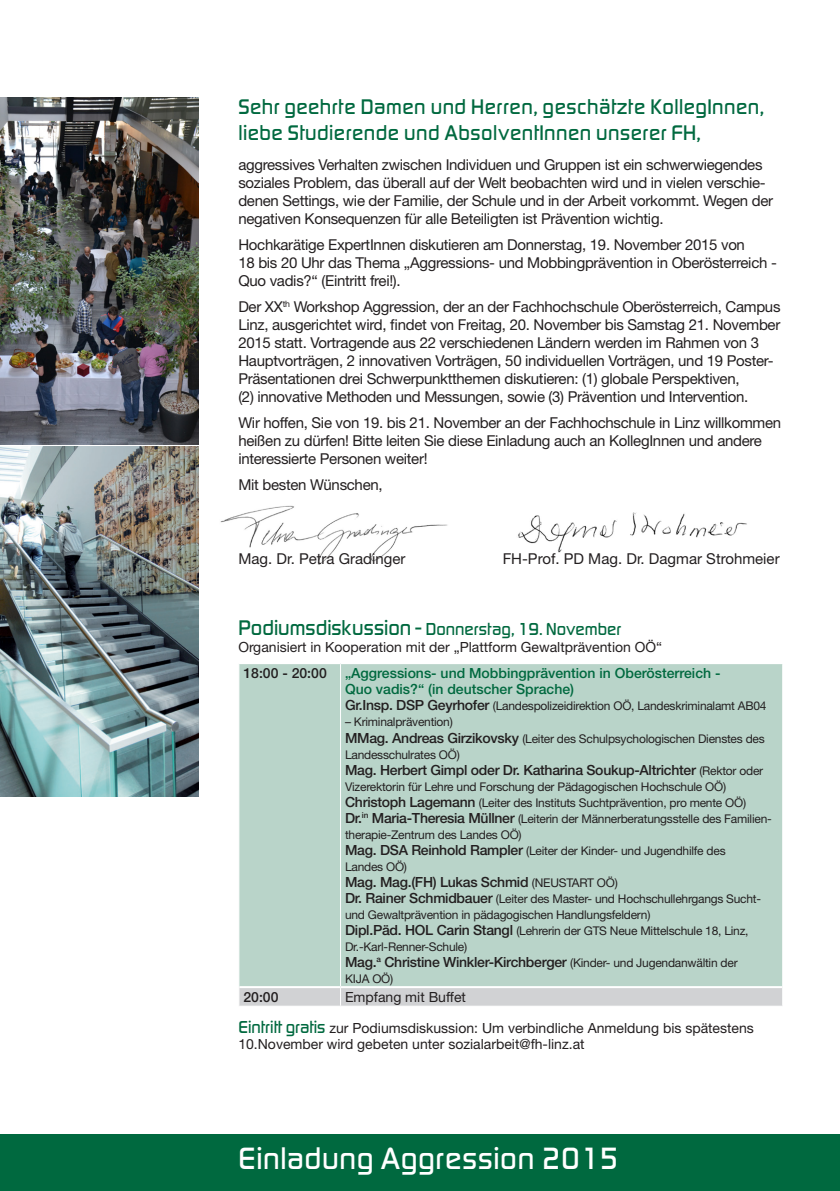
<style>
.page{position:relative;width:840px;height:1191px;background:#fff}
.page>*{position:absolute;margin:0;border:0;box-sizing:border-box;transform-origin:0 0}
.t1{font:500 32px "Digital Sans EF";letter-spacing:.02em;color:#fff}
.t2{font:500 22px "Digital Sans EF";letter-spacing:.02em;color:#00693f}
.t3{font:500 18px "Digital Sans EF";color:#00693f}
.t4{font:15px/18px "Helvetica Neue LT Std";letter-spacing:-.02em;color:#231f20}
.t5{font:15px "Helvetica Neue LT Std";color:#231f20}
.t6{font:14px/16.8px "Helvetica Neue LT Std";color:#231f20}
.t7{font:500 14px "Helvetica Neue LT Std";letter-spacing:-.02em;color:#231f20}
.t8{font:500 14px "Helvetica Neue LT Std";color:#00693f}
.t9{font:12px/16px "Helvetica Neue LT Std";letter-spacing:-.02em;color:#231f20}
.s1{font-size:22px}
.s2{font-weight:500;font-size:14px}
.s3{font-weight:400;font-size:12px}
.s4{font-family:"Digital Sans EF";font-weight:500;font-size:18px;color:#00693f}
</style>
<div class="page">
<img style="left:518px;top:512px;width:229px;height:41px">
<img style="left:220px;top:505px;width:228px;height:60px">
<div style="left:0;top:1134px;width:839px;height:57px;background:#00693f"></div>
<img style="left:0;top:446px;width:198px;height:351px">
<img style="left:0;top:98px;width:198px;height:346px">
<div style="left:239px;top:664px;width:542px;height:322px;background:#b9d4c9"></div>
<hr style="left:340px;top:664px;width:1px;height:322px;background:#fff">
<div style="left:239px;top:987px;width:543px;height:18px;background:#d1d2d4"></div>
<p class="t2" style="left:238px;top:93px;width:526px">Sehr geehrte Damen und Herren, geschätzte KollegInnen,</p>
<p class="t2" style="left:238px;top:119px;width:463px">liebe Studierende und AbsolventInnen unserer FH,</p>
<p class="t4" style="left:238px;top:155px;width:536px">aggressives Verhalten zwischen Individuen und Gruppen ist ein schwerwiegendes soziales Problem, das überall auf der Welt beobachten wird und in vielen verschie&shy;denen Settings, wie der Familie, der Schule und in der Arbeit vorkommt. Wegen der negativen Konsequenzen für alle Beteiligten ist Prävention wichtig.</p>
<p class="t4" style="left:238px;top:235px;width:508px">Hochkarätige ExpertInnen diskutieren am Donnerstag, 19. November 2015 von</p>
<p class="t4" style="left:238px;top:253px;width:539px">18 bis 20 Uhr das Thema „Aggressions- und Mobbingprävention in Oberösterreich -<br>Quo vadis?“ (Eintritt frei!).</p>
<p class="t4" style="left:238px;top:297px;width:543px">Der XX<sup>th</sup> Workshop Aggression, der an der Fachhochschule Oberösterreich, Campus Linz, ausgerichtet wird, findet von Freitag, 20. November bis Samstag 21. November 2015 statt. Vortragende aus 22 verschiedenen Ländern werden im Rahmen von 3<br>Hauptvorträgen, 2 innovativen Vorträgen, 50 individuellen Vorträgen, und 19 Poster-Präsentationen drei Schwerpunktthemen diskutieren: (1) globale Perspektiven,</p>
<p class="t4" style="left:238px;top:387px;width:511px">(2) innovative Methoden und Messungen, sowie (3) Prävention und Intervention.</p>
<p class="t4" style="left:238px;top:413px;width:544px">Wir hoffen, Sie von 19. bis 21. November an der Fachhochschule in Linz willkommen heißen zu dürfen! Bitte leiten Sie diese Einladung auch an KollegInnen und andere interessierte Personen weiter!</p>
<p class="t4" style="left:238px;top:475px;width:146px">Mit besten Wünschen,</p>
<p class="t5" style="left:238px;top:550px;width:168px">Mag. Dr. Petra Gradinger</p>
<p class="t5" style="left:502px;top:550px;width:278px">FH-Prof. PD Mag. Dr. Dagmar Strohmeier</p>
<p class="t3" style="left:238px;top:618px;width:384px"><span class="s1">Podiumsdiskussion -</span> Donnerstag, 19. November</p>
<p class="t6" style="left:238px;top:638px;width:425px">Organisiert in Kooperation mit der „Plattform Gewaltprävention OÖ“</p>
<p class="t7" style="left:243px;top:664px;width:85px">18:00 - 20:00</p>
<p class="t8" style="left:345px;top:664px;width:377px">„Aggressions- und Mobbingprävention in Oberösterreich -</p>
<p class="t8" style="left:345px;top:681px;width:230px">Quo vadis?“ (in deutscher Sprache)</p>
<p class="t9" style="left:345px;top:698px;width:423px"><span class="s2">Gr.Insp. DSP Geyrhofer</span> (Landespolizeidirektion OÖ, Landeskriminalamt AB04</p>
<p class="t9" style="left:345px;top:714px;width:109px">– Kriminalprävention)</p>
<p class="t9" style="left:345px;top:730px;width:421px"><span class="s2">MMag. Andreas Girzikovsky</span> (Leiter des Schulpsychologischen Dienstes des<br>Landesschulrates OÖ)</p>
<p class="t7" style="left:345px;top:761px;width:419px">Mag. Herbert Gimpl oder Dr. Katharina Soukup-Altrichter <span class="s3">(Rektor oder</span></p>
<p class="t9" style="left:345px;top:778px;width:382px">Vizerektorin für Lehre und Forschung der Pädagogischen Hochschule OÖ)</p>
<p class="t9" style="left:345px;top:794px;width:402px"><span class="s2">Christoph Lagemann</span> (Leiter des Instituts Suchtprävention, pro mente OÖ)</p>
<p class="t9" style="left:345px;top:810px;width:428px"><span class="s2">Dr.</span><sup>in</sup> <span class="s2">Maria-Theresia Müllner</span> (Leiterin der Männerberatungsstelle des Familien&shy;therapie-Zentrum des Landes OÖ)</p>
<p class="t9" style="left:345px;top:842px;width:382px"><span class="s2">Mag. DSA Reinhold Rampler</span> (Leiter der Kinder- und Jugendhilfe des</p>
<p class="t9" style="left:345px;top:858px;width:63px">Landes OÖ)</p>
<p class="t7" style="left:345px;top:873px;width:274px">Mag. Mag.(FH) Lukas Schmid <span class="s3">(NEUSTART OÖ)</span></p>
<p class="t9" style="left:345px;top:890px;width:417px"><span class="s2">Dr. Rainer Schmidbauer</span> (Leiter des Master- und Hochschullehrgangs Sucht&shy;und Gewaltprävention in pädagogischen Handlungsfeldern)</p>
<p class="t9" style="left:345px;top:922px;width:405px"><span class="s2">Dipl.Päd. HOL Carin Stangl</span> (Lehrerin der GTS Neue Mittelschule 18, Linz,<br>Dr.-Karl-Renner-Schule)</p>
<p class="t7" style="left:345px;top:953px;width:394px">Mag.<sup>a</sup> Christine Winkler-Kirchberger <span class="s3">(Kinder- und Jugendanwältin der</span></p>
<p class="t9" style="left:345px;top:970px;width:50px">KIJA OÖ)</p>
<p class="t7" style="left:243px;top:988px;width:37px">20:00</p>
<p class="t6" style="left:345px;top:988px;width:122px">Empfang mit Buffet</p>
<p class="t6" style="left:238px;top:1019px;width:516px"><span class="s4">Eintritt gratis</span> zur Podiumsdiskussion: Um verbindliche Anmeldung bis spätestens<br>10.November wird gebeten unter sozialarbeit@fh-linz.at</p>
<p class="t1" style="left:238px;top:1139px;width:381px">Einladung Aggression 2015</p>
</div>
